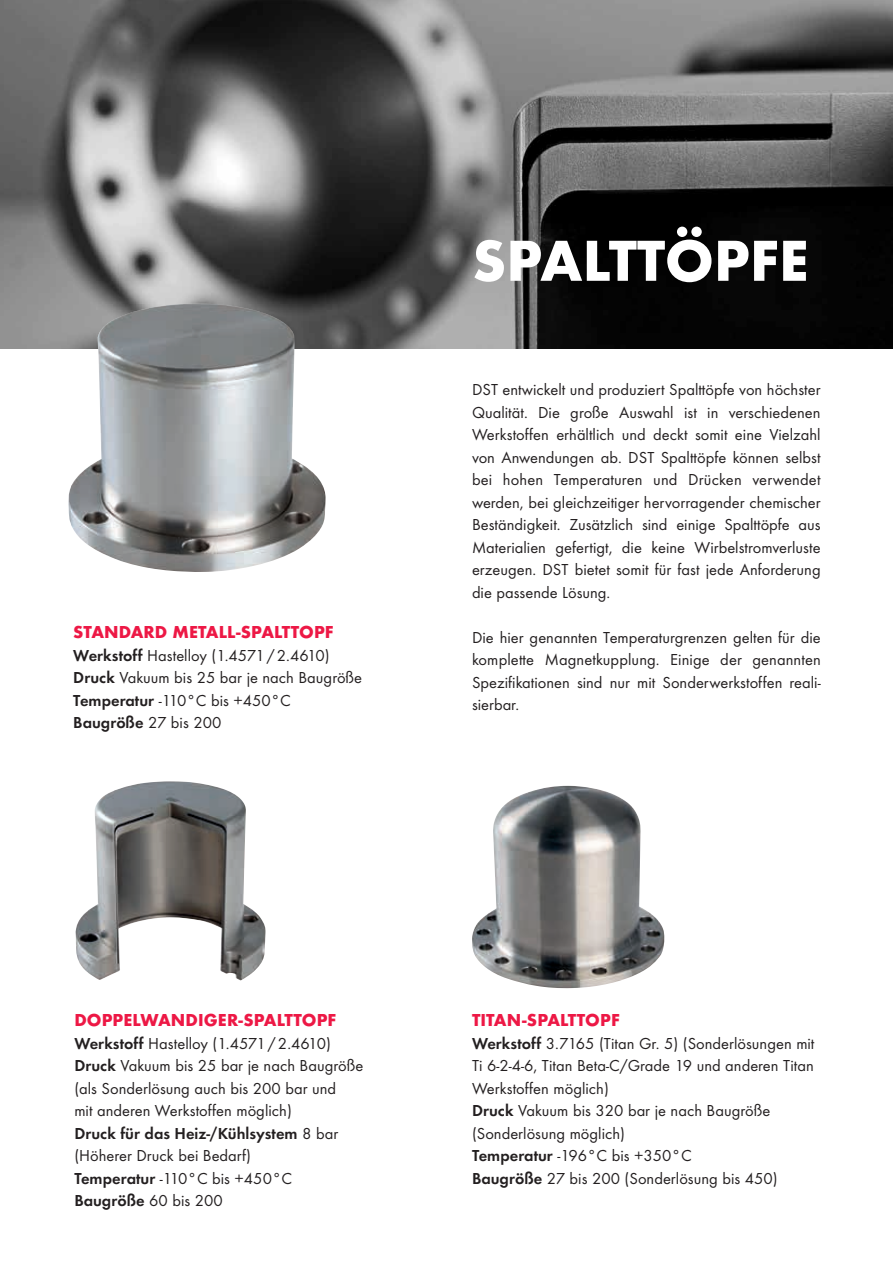
<style>
.page{position:relative;width:893px;height:1263px;background:#fff}
.page>*{position:absolute;margin:0;border:0;box-sizing:border-box;transform-origin:0 0}
.t1{font:800 60px "Function";color:#fff}
.t2{font:800 18px "Function";color:#ed1845}
.t3{font:16.5px/22.5px "Function";color:#231f20}
.s1{font-weight:700}
</style>
<div class="page">
<img style="left:0;top:0;width:893px;height:349px">
<img style="left:472px;top:786px;width:193px;height:203px">
<img style="left:67px;top:304px;width:259px;height:268px">
<img style="left:75px;top:781px;width:191px;height:200px">
<p class="t2" style="left:73px;top:622px;width:262px">STANDARD METALL-SPALTTOPF</p>
<p class="t3" style="left:73px;top:644px;width:290px"><span class="s1">Werkstoff</span> Hastelloy (1.4571/2.4610)<br><span class="s1">Druck</span> Vakuum bis 25 bar je nach Baugröße<br><span class="s1">Temperatur</span> -110°C bis +450°C<br><span class="s1">Baugröße</span> 27 bis 200</p>
<h1 class="t1" style="left:472px;top:225px;width:338px">SPALTTÖPFE</h1>
<p class="t3" style="left:472px;top:378px;width:350px;text-align:justify">DST entwickelt und produziert Spalttöpfe von höchster Qualität. Die große Auswahl ist in verschiedenen Werkstoffen erhältlich und deckt somit eine Vielzahl von Anwendungen ab. DST Spalttöpfe können selbst bei hohen Temperaturen und Drücken verwendet werden, bei gleichzeitiger hervorragender chemischer Beständigkeit. Zusätzlich sind einige Spalttöpfe aus Materialien gefertigt, die keine Wirbelstromverluste erzeugen. DST bietet somit für fast jede Anforderung die passende Lösung.</p>
<p class="t3" style="left:472px;top:626px;width:350px;text-align:justify">Die hier genannten Temperaturgrenzen gelten für die komplette Magnetkupplung. Einige der genannten Spezifikationen sind nur mit Sonderwerkstoffen reali&shy;sierbar.</p>
<p class="t2" style="left:74px;top:1009px;width:263px">DOPPELWANDIGER-SPALTTOPF</p>
<p class="t3" style="left:74px;top:1032px;width:290px"><span class="s1">Werkstoff</span> Hastelloy (1.4571/2.4610)<br><span class="s1">Druck</span> Vakuum bis 25 bar je nach Baugröße (als Sonderlösung auch bis 200 bar und<br>mit anderen Werkstoffen möglich)<br><span class="s1">Druck für das Heiz-/Kühlsystem</span> 8 bar (Höherer Druck bei Bedarf)<br><span class="s1">Temperatur</span> -110°C bis +450°C<br><span class="s1">Baugröße</span> 60 bis 200</p>
<p class="t2" style="left:472px;top:1009px;width:149px">TITAN-SPALTTOPF</p>
<p class="t3" style="left:472px;top:1032px;width:344px"><span class="s1">Werkstoff</span> 3.7165 (Titan Gr. 5) (Sonderlösungen mit Ti 6-2-4-6, Titan Beta-C/Grade 19 und anderen Titan Werkstoffen möglich)<br><span class="s1">Druck</span> Vakuum bis 320 bar je nach Baugröße (Sonderlösung möglich)<br><span class="s1">Temperatur</span> -196°C bis +350°C<br><span class="s1">Baugröße</span> 27 bis 200 (Sonderlösung bis 450)</p>
</div>
